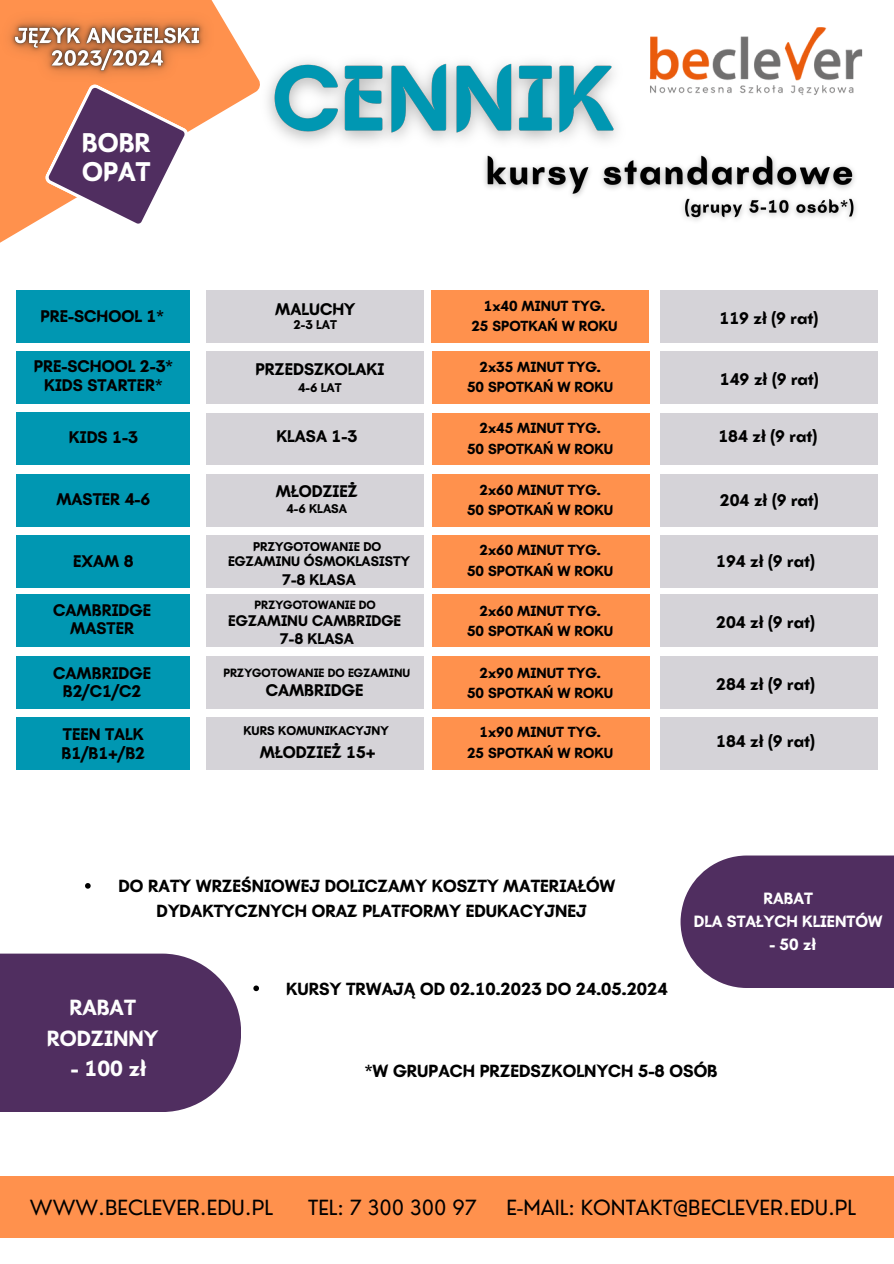
<style>
.page{position:relative;width:894px;height:1264px;background:#fff}
.page>*{position:absolute;margin:0;border:0;box-sizing:border-box;transform-origin:0 0}
.t1{font:700 27.75px "Batangas";color:#fff}
.t2{font:700 22.5px "Batangas";color:#fefefe}
.t3{font:20.4px "Nourd";color:#000}
.t4{font:700 18px/24.8px "Batangas";color:#000;text-align:center}
.t5{font:700 17.25px "Batangas";color:#000}
.t6{font:700 16.8px "Batangas";color:#fff}
.t7{font:700 15.75px "Batangas";color:#000}
.t8{font:700 15px "Batangas";color:#000}
.t9{font:700 14.25px "Batangas";color:#000}
.t10{font:700 13.05px "Batangas";color:#000}
.t11{font:700 12.9px "Batangas";color:#000}
.t12{font:700 12.3px "Batangas";color:#000}
</style>
<div class="page">
<img style="left:649px;top:27px;width:214px;height:68px">
<svg style="left:0;top:31px;width:248px;height:212px"></svg>
<svg style="left:44px;top:101px;width:145px;height:127px"></svg>
<div style="left:206px;top:290px;width:218px;height:52px;background:#d5d3d8"></div>
<img style="left:0;top:0;width:230px;height:101px">
<img style="left:248px;top:61px;width:369px;height:81px">
<img style="left:484px;top:155px;width:372px;height:66px">
<div style="left:206px;top:474px;width:218px;height:52px;background:#d5d3d8"></div>
<div style="left:431px;top:290px;width:218px;height:52px;background:#ff914d"></div>
<div style="left:660px;top:290px;width:217px;height:52px;background:#d5d3d8"></div>
<div style="left:206px;top:351px;width:218px;height:52px;background:#d5d3d8"></div>
<div style="left:432px;top:351px;width:217px;height:52px;background:#ff914d"></div>
<div style="left:660px;top:351px;width:217px;height:52px;background:#d5d3d8"></div>
<div style="left:206px;top:412px;width:218px;height:53px;background:#d5d3d8"></div>
<div style="left:432px;top:412px;width:217px;height:53px;background:#ff914d"></div>
<div style="left:660px;top:412px;width:217px;height:53px;background:#d5d3d8"></div>
<div style="left:432px;top:474px;width:217px;height:52px;background:#ff914d"></div>
<div style="left:660px;top:474px;width:217px;height:52px;background:#d5d3d8"></div>
<div style="left:206px;top:535px;width:218px;height:53px;background:#d5d3d8"></div>
<div style="left:432px;top:535px;width:217px;height:53px;background:#ff914d"></div>
<div style="left:660px;top:535px;width:217px;height:53px;background:#d5d3d8"></div>
<div style="left:206px;top:656px;width:218px;height:52px;background:#d5d3d8"></div>
<div style="left:432px;top:656px;width:217px;height:52px;background:#ff914d"></div>
<div style="left:660px;top:656px;width:217px;height:52px;background:#d5d3d8"></div>
<div style="left:206px;top:717px;width:218px;height:53px;background:#d5d3d8"></div>
<div style="left:432px;top:717px;width:217px;height:53px;background:#ff914d"></div>
<div style="left:660px;top:717px;width:217px;height:53px;background:#d5d3d8"></div>
<div style="left:0;top:1176px;width:893px;height:61px;background:#ff914d"></div>
<div style="left:206px;top:594px;width:218px;height:52px;background:#d5d3d8"></div>
<div style="left:432px;top:594px;width:217px;height:52px;background:#ff914d"></div>
<div style="left:660px;top:594px;width:217px;height:52px;background:#d5d3d8"></div>
<div style="left:17px;top:290px;width:173px;height:52px;background:#0097b2"></div>
<div style="left:17px;top:351px;width:173px;height:52px;background:#0097b2"></div>
<div style="left:17px;top:412px;width:173px;height:53px;background:#0097b2"></div>
<div style="left:17px;top:474px;width:173px;height:52px;background:#0097b2"></div>
<div style="left:17px;top:535px;width:173px;height:53px;background:#0097b2"></div>
<div style="left:17px;top:594px;width:173px;height:52px;background:#0097b2"></div>
<div style="left:17px;top:656px;width:173px;height:52px;background:#0097b2"></div>
<div style="left:17px;top:717px;width:173px;height:52px;background:#0097b2"></div>
<svg style="left:680px;top:855px;width:213px;height:132px;background:#5c3d6b"></svg>
<svg style="left:0;top:953px;width:241px;height:159px;background:#5d3d6b"></svg>
<svg style="left:85px;top:883px;width:6px;height:5px"></svg>
<svg style="left:253px;top:985px;width:6px;height:6px"></svg>
<p class="t1" style="left:82px;top:126px;width:70px">BOBR</p>
<p class="t1" style="left:82px;top:155px;width:70px">OPAT</p>
<p class="t5" style="left:40px;top:305px;width:125px">PRE-SCHOOL 1*</p>
<p class="t5" style="left:34px;top:356px;width:141px">PRE-SCHOOL 2-3*</p>
<p class="t5" style="left:44px;top:375px;width:120px">KIDS STARTER*</p>
<p class="t5" style="left:69px;top:427px;width:70px">KIDS 1-3</p>
<p class="t5" style="left:56px;top:488px;width:95px">MASTER 4-6</p>
<p class="t5" style="left:73px;top:551px;width:62px">EXAM 8</p>
<p class="t5" style="left:53px;top:599px;width:99px">CAMBRIDGE</p>
<p class="t5" style="left:70px;top:618px;width:65px">MASTER</p>
<p class="t5" style="left:53px;top:662px;width:99px">CAMBRIDGE</p>
<p class="t5" style="left:63px;top:681px;width:80px">B2/C1/C2</p>
<p class="t5" style="left:63px;top:724px;width:82px">TEEN TALK</p>
<p class="t5" style="left:62px;top:742px;width:85px">B1/B1+/B2</p>
<p class="t5" style="left:275px;top:299px;width:81px">MALUCHY</p>
<p class="t10" style="left:293px;top:317px;width:45px">2-3 LAT</p>
<p class="t5" style="left:255px;top:359px;width:130px">PRZEDSZKOLAKI</p>
<p class="t11" style="left:298px;top:380px;width:45px">4-6 LAT</p>
<p class="t5" style="left:276px;top:426px;width:82px">KLASA 1-3</p>
<p class="t5" style="left:276px;top:481px;width:83px">MŁODZIEŻ</p>
<p class="t11" style="left:286px;top:501px;width:62px">4-6 KLASA</p>
<p class="t10" style="left:253px;top:539px;width:130px">PRZYGOTOWANIE DO</p>
<p class="t9" style="left:228px;top:553px;width:183px">EGZAMINU ÓSMOKLASISTY</p>
<p class="t7" style="left:282px;top:570px;width:75px">7-8 KLASA</p>
<p class="t12" style="left:254px;top:597px;width:123px">PRZYGOTOWANIE DO</p>
<p class="t7" style="left:228px;top:611px;width:174px">EGZAMINU CAMBRIDGE</p>
<p class="t7" style="left:280px;top:629px;width:75px">7-8 KLASA</p>
<p class="t12" style="left:223px;top:666px;width:188px">PRZYGOTOWANIE DO EGZAMINU</p>
<p class="t5" style="left:265px;top:680px;width:99px">CAMBRIDGE</p>
<p class="t10" style="left:243px;top:723px;width:147px">KURS KOMUNIKACYJNY</p>
<p class="t5" style="left:260px;top:741px;width:117px">MŁODZIEŻ 15+</p>
<p class="t8" style="left:483px;top:297px;width:123px">1x40 MINUT TYG.</p>
<p class="t8" style="left:471px;top:317px;width:148px">25 SPOTKAŃ W ROKU</p>
<p class="t5" style="left:719px;top:307px;width:100px">119 zł (9 rat)</p>
<p class="t8" style="left:479px;top:358px;width:123px">2x35 MINUT TYG.</p>
<p class="t8" style="left:467px;top:378px;width:148px">50 SPOTKAŃ W ROKU</p>
<p class="t5" style="left:719px;top:369px;width:100px">149 zł (9 rat)</p>
<p class="t8" style="left:479px;top:419px;width:123px">2x45 MINUT TYG.</p>
<p class="t8" style="left:467px;top:439px;width:148px">50 SPOTKAŃ W ROKU</p>
<p class="t5" style="left:718px;top:426px;width:100px">184 zł (9 rat)</p>
<p class="t8" style="left:479px;top:481px;width:123px">2x60 MINUT TYG.</p>
<p class="t8" style="left:467px;top:501px;width:148px">50 SPOTKAŃ W ROKU</p>
<p class="t5" style="left:719px;top:490px;width:100px">204 zł (9 rat)</p>
<p class="t8" style="left:479px;top:541px;width:123px">2x60 MINUT TYG.</p>
<p class="t8" style="left:467px;top:561px;width:148px">50 SPOTKAŃ W ROKU</p>
<p class="t5" style="left:716px;top:551px;width:100px">194 zł (9 rat)</p>
<p class="t8" style="left:479px;top:601px;width:123px">2x60 MINUT TYG.</p>
<p class="t8" style="left:467px;top:622px;width:148px">50 SPOTKAŃ W ROKU</p>
<p class="t5" style="left:716px;top:612px;width:100px">204 zł (9 rat)</p>
<p class="t8" style="left:479px;top:663px;width:123px">2x90 MINUT TYG.</p>
<p class="t8" style="left:467px;top:683px;width:148px">50 SPOTKAŃ W ROKU</p>
<p class="t8" style="left:479px;top:723px;width:123px">1x90 MINUT TYG.</p>
<p class="t8" style="left:467px;top:743px;width:148px">25 SPOTKAŃ W ROKU</p>
<p class="t5" style="left:716px;top:674px;width:100px">284 zł (9 rat)</p>
<p class="t5" style="left:716px;top:731px;width:100px">184 zł (9 rat)</p>
<p class="t4" style="left:118px;top:873px;width:498px">DO RATY WRZEŚNIOWEJ DOLICZAMY KOSZTY MATERIAŁÓW<br>DYDAKTYCZNYCH ORAZ PLATFORMY EDUKACYJNEJ</p>
<p class="t6" style="left:763px;top:888px;width:51px">RABAT</p>
<p class="t6" style="left:693px;top:911px;width:190px">DLA STAŁYCH KLIENTÓW</p>
<p class="t6" style="left:769px;top:934px;width:48px">- 50 zł</p>
<p class="t2" style="left:69px;top:994px;width:68px">RABAT</p>
<p class="t2" style="left:47px;top:1024px;width:113px">RODZINNY</p>
<p class="t2" style="left:71px;top:1055px;width:77px">- 100 zł</p>
<p class="t4" style="left:286px;top:976px;width:383px">KURSY TRWAJĄ OD 02.10.2023 DO 24.05.2024</p>
<p class="t4" style="left:364px;top:1058px;width:354px">*W GRUPACH PRZEDSZKOLNYCH 5-8 OSÓB</p>
<p class="t3" style="left:30px;top:1194px;width:244px">WWW.BECLEVER.EDU.PL</p>
<p class="t3" style="left:308px;top:1194px;width:170px">TEL: 7 300 300 97</p>
<p class="t3" style="left:506px;top:1194px;width:351px">E-MAIL: KONTAKT@BECLEVER.EDU.PL</p>
</div>
